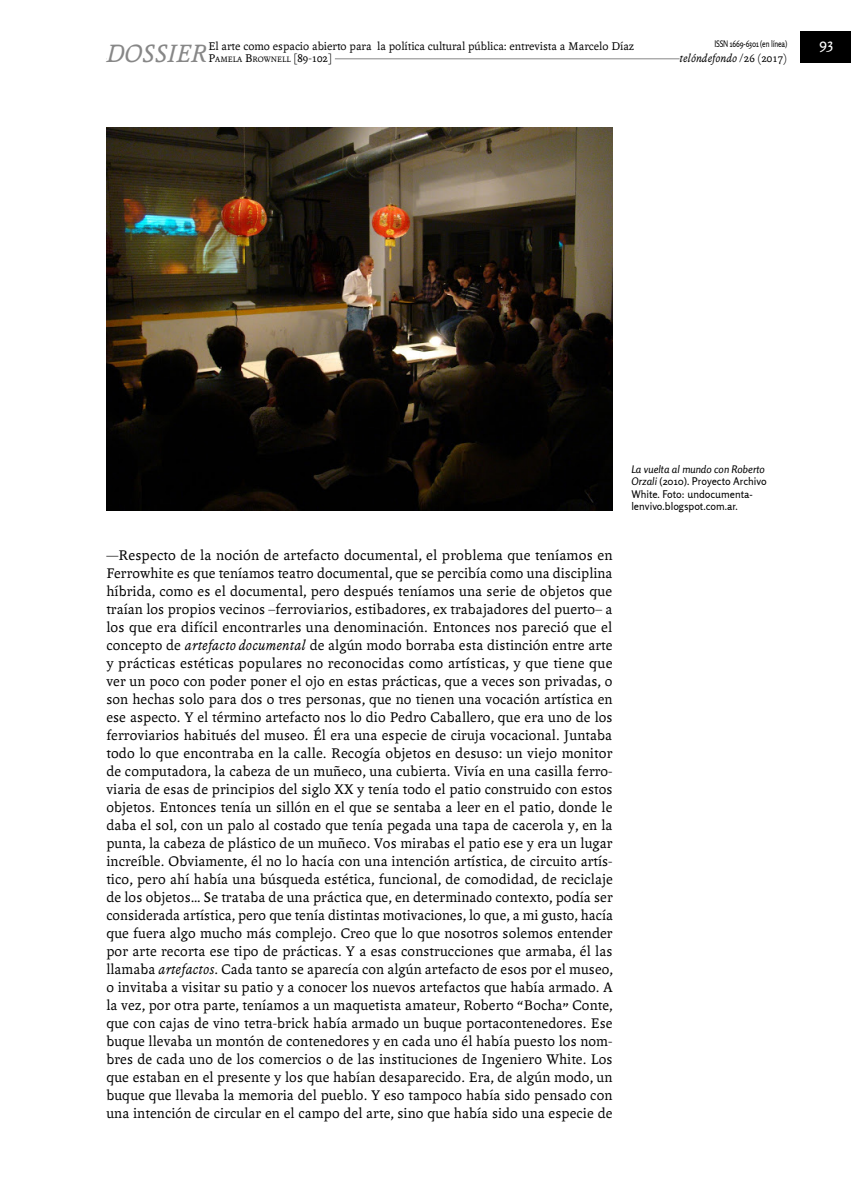
<style>
.page{position:relative;width:851px;height:1191px;background:#fff}
.page>*{position:absolute;margin:0;border:0;box-sizing:border-box;transform-origin:0 0}
.t1{font:italic 27px "Andralis ND Os F";color:#878787}
.Art____Texto_princip{font:15px/18px "Andralis ND Os F";letter-spacing:.01em;color:#000;text-align:justify}
.t2{font:15px "Rosario";color:#fff}
.t3{font:12px "Andralis ND Os F";color:#000}
.t4{font:italic 12px "Andralis ND Os F";color:#000}
.Nota_al_pie_o_Img{font:10.5px/12.6px "Rosario";color:#000}
.t5{font:9px "Rosario";letter-spacing:-.02em;color:#000;scale:.8 1}
.t6{font:8.4px "Andralis ND Os F";color:#000}
.s1{font-size:12px}
.s2{font-style:normal}
.s3{font-style:italic}
</style>
<div class="page">
<hr style="left:106px;top:58px;width:598px;height:1px;background:#878787">
<div style="left:679px;top:51px;width:108px;height:15px;background:#fff"></div>
<div style="left:800px;top:32px;width:50px;height:31px;background:#000"></div>
<div style="left:106px;top:42px;width:105px;height:24px;background:#fff"></div>
<div style="left:208px;top:52px;width:127px;height:15px;background:#fff"></div>
<img style="left:106px;top:128px;width:506px;height:382px">
<h1 class="t1" style="left:106px;top:39px;width:102px">DOSSIER</h1>
<p class="t3" style="left:208px;top:40px;width:427px">El arte como espacio abierto para la política cultural pública: entrevista a Marcelo Díaz</p>
<p class="t6" style="left:208px;top:55px;width:125px"><span class="s1">P</span>AMELA <span class="s1">B</span>ROWNELL <span class="s1">[89-102]</span></p>
<p class="t5" style="left:714px;top:39px;width:93px">ISSN 1669-6301 (en línea)</p>
<p class="t4" style="left:679px;top:52px;width:109px">telóndefondo <span class="s2">/26 (2017)</span></p>
<p class="t2" style="left:819px;top:35px;width:16px">93</p>
<p class="Art____Texto_princip" style="left:106px;top:546px;width:508px">—Respecto de la noción de artefacto documental, el problema que teníamos en Ferrowhite es que teníamos teatro documental, que se percibía como una disciplina híbrida, como es el documental, pero después teníamos una serie de objetos que traían los propios vecinos –ferroviarios, estibadores, ex trabajadores del puerto– a los que era difícil encontrarles una denominación. Entonces nos pareció que el concepto de <span class="s3">artefacto documental</span> de algún modo borraba esta distinción entre arte y prácticas estéticas populares no reconocidas como artísticas, y que tiene que ver un poco con poder poner el ojo en estas prácticas, que a veces son privadas, o son hechas solo para dos o tres personas, que no tienen una vocación artística en ese aspecto. Y el término artefacto nos lo dio Pedro Caballero, que era uno de los ferroviarios habitués del museo. Él era una especie de ciruja vocacional. Juntaba todo lo que encontraba en la calle. Recogía objetos en desuso: un viejo monitor de computadora, la cabeza de un muñeco, una cubierta. Vivía en una casilla ferro&shy;viaria de esas de principios del siglo XX y tenía todo el patio construido con estos objetos. Entonces tenía un sillón en el que se sentaba a leer en el patio, donde le daba el sol, con un palo al costado que tenía pegada una tapa de cacerola y, en la punta, la cabeza de plástico de un muñeco. Vos mirabas el patio ese y era un lugar increíble. Obviamente, él no lo hacía con una intención artística, de circuito artís&shy;tico, pero ahí había una búsqueda estética, funcional, de comodidad, de reciclaje de los objetos… Se trataba de una práctica que, en determinado contexto, podía ser considerada artística, pero que tenía distintas motivaciones, lo que, a mi gusto, hacía que fuera algo mucho más complejo. Creo que lo que nosotros solemos entender por arte recorta ese tipo de prácticas. Y a esas construcciones que armaba, él las llamaba <span class="s3">artefactos</span>. Cada tanto se aparecía con algún artefacto de esos por el museo, o invitaba a visitar su patio y a conocer los nuevos artefactos que había armado. A la vez, por otra parte, teníamos a un maquetista amateur, Roberto “Bocha” Conte, que con cajas de vino tetra-brick había armado un buque portacontenedores. Ese buque llevaba un montón de contenedores y en cada uno él había puesto los nom&shy;bres de cada uno de los comercios o de las instituciones de Ingeniero White. Los que estaban en el presente y los que habían desaparecido. Era, de algún modo, un buque que llevaba la memoria del pueblo. Y eso tampoco había sido pensado con una intención de circular en el campo del arte, sino que había sido una especie de</p>
<p class="Nota_al_pie_o_Img" style="left:631px;top:462px;width:137px"><span class="s3">La vuelta al mundo con Roberto<br>Orzali</span> (2010). Proyecto Archivo<br>White. Foto: undocumenta&shy;lenvivo.blogspot.com.ar.</p>
</div>
